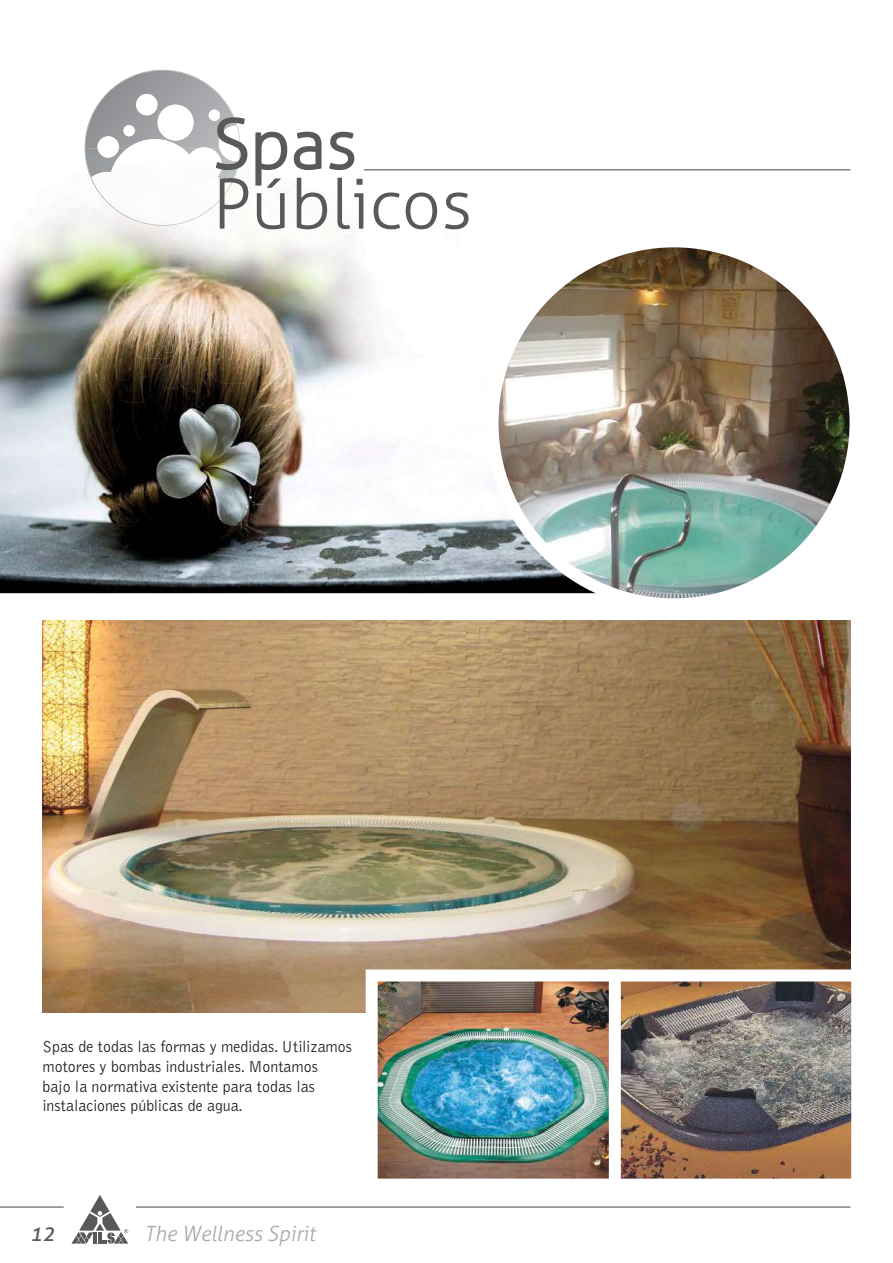
<style>
.page{position:relative;width:893px;height:1263px;background:#fff}
.page>*{position:absolute;margin:0;border:0;box-sizing:border-box;transform-origin:0 0}
.t1{font:300 69px/60px "Aller";color:#58595b}
.t2{font:italic 300 21px "Aller";color:#a7a9ac}
.t3{font:italic 21px "Aller";color:#58595b}
.t4{font:300 16.5px/19.8px "Bell Gothic Std";color:#231f20;scale:.96 1}
</style>
<div class="page">
<img style="left:0;top:148px;width:671px;height:445px">
<img style="left:42px;top:621px;width:808px;height:392px">
<img style="left:492px;top:241px;width:363px;height:363px;border-radius:50%">
<div style="left:486px;top:235px;width:375px;height:375px;border:12px solid #fff;border-radius:50%"></div>
<svg style="left:71px;top:1195px;width:57px;height:49px"></svg>
<hr style="left:0;top:1206px;width:64px;height:2px;background:#58595b">
<hr style="left:136px;top:1206px;width:714px;height:2px;background:#58595b">
<img style="left:621px;top:983px;width:229px;height:195px">
<div style="left:608px;top:970px;width:255px;height:221px;border:12px solid #fff"></div>
<img style="left:379px;top:983px;width:229px;height:195px">
<div style="left:366px;top:970px;width:255px;height:221px;border:12px solid #fff"></div>
<img style="left:85px;top:70px;width:134px;height:78px">
<img style="left:85px;top:148px;width:6px;height:74px">
<img style="left:91px;top:148px;width:149px;height:77px">
<svg style="left:98px;top:94px;width:150px;height:77px"></svg>
<svg style="left:254px;top:131px;width:68px;height:55px"></svg>
<svg style="left:328px;top:131px;width:27px;height:40px"></svg>
<hr style="left:364px;top:169px;width:486px;height:1px;background:#58595b">
<h1 class="t1" style="left:213px;top:115px;width:261px">Spas<br>Públicos</h1>
<p class="t4" style="left:42px;top:1037px;width:324px">Spas de todas las formas y medidas. Utilizamos motores y bombas industriales. Montamos<br>bajo la normativa existente para todas las instalaciones públicas de agua.</p>
<p class="t3" style="left:30px;top:1222px;width:27px">12</p>
<p class="t2" style="left:144px;top:1222px;width:172px">The Wellness Spirit</p>
</div>
